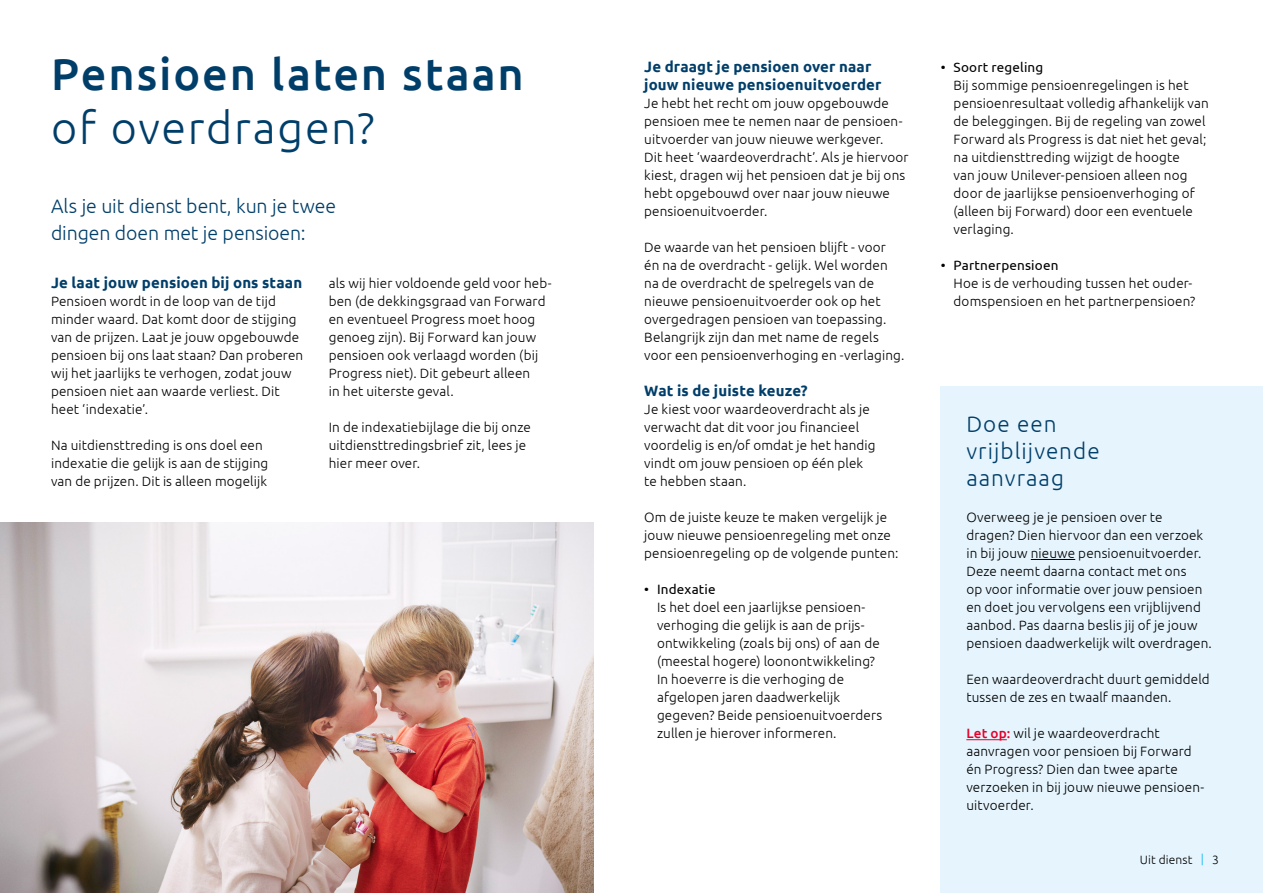
<style>
.page{position:relative;width:1263px;height:893px;background:#fff}
.page>*{position:absolute;margin:0;border:0;box-sizing:border-box;transform-origin:0 0}
.t1{font:500 45px "Ubuntu";letter-spacing:.04em;color:#003e6a}
.t2{font:300 45px "Ubuntu";letter-spacing:.035em;color:#003e6a}
.t3{font:300 22.5px/27px "Ubuntu";letter-spacing:.045em;color:#003e6a}
.t4{font:300 19.5px/27px "Ubuntu";letter-spacing:-.005em;color:#003e6a}
.t5{font:700 15px/18px "Ubuntu";letter-spacing:.01em;color:#003e6a}
.t6{font:300 13.5px/18px "Ubuntu";letter-spacing:.01em;color:#000}
.t7{font:13.5px "Ubuntu";letter-spacing:.015em;color:#000}
.t8{font:300 12px "Ubuntu";letter-spacing:.015em;color:#000}
.s1{font-weight:500;color:#e8002a}
.s2{color:#00b5ef}
</style>
<div class="page">
<div style="left:941px;top:387px;width:322px;height:506px;background:#e6f5fd"></div>
<img style="left:0;top:522px;width:593px;height:371px">
<hr style="left:1031px;top:559px;width:44px;height:1px;background:#000">
<hr style="left:966px;top:739px;width:41px;height:1px;background:#e8002a">
<h1 class="t1" style="left:51px;top:46px;width:474px">Pensioen laten staan</h1>
<h1 class="t2" style="left:51px;top:101px;width:325px">of overdragen?</h1>
<h3 class="t4" style="left:51px;top:192px;width:287px">Als je uit dienst bent, kun je twee dingen doen met je pensioen:</h3>
<p class="t5" style="left:51px;top:273px;width:253px">Je laat jouw pensioen bij ons staan</p>
<p class="t6" style="left:51px;top:292px;width:254px">Pensioen wordt in de loop van de tijd minder waard. Dat komt door de stijging van de prijzen. Laat je jouw opgebouwde pensioen bij ons laat staan? Dan proberen wij het jaarlijks te verhogen, zodat jouw pensioen niet aan waarde verliest. Dit heet ‘indexatie’.</p>
<p class="t6" style="left:51px;top:436px;width:219px">Na uitdiensttreding is ons doel een indexatie die gelijk is aan de stijging van de prijzen. Dit is alleen mogelijk</p>
<p class="t6" style="left:329px;top:274px;width:224px">als wij hier voldoende geld voor heb&shy;ben (de dekkingsgraad van Forward en eventueel Progress moet hoog genoeg zijn). Bij Forward kan jouw pensioen ook verlaagd worden (bij<br>Progress niet). Dit gebeurt alleen<br>in het uiterste geval.</p>
<p class="t6" style="left:329px;top:418px;width:204px">In de indexatiebijlage die bij onze uitdiensttredingsbrief zit, lees je hier meer over.</p>
<p class="t5" style="left:644px;top:57px;width:239px">Je draagt je pensioen over naar jouw nieuwe pensioenuitvoerder</p>
<p class="t6" style="left:644px;top:94px;width:266px">Je hebt het recht om jouw opgebouwde pensioen mee te nemen naar de pensioen&shy;uitvoerder van jouw nieuwe werkgever.<br>Dit heet ‘waardeoverdracht’. Als je hiervoor kiest, dragen wij het pensioen dat je bij ons hebt opgebouwd over naar jouw nieuwe pensioenuitvoerder.</p>
<p class="t6" style="left:644px;top:238px;width:262px">De waarde van het pensioen blijft - voor<br>én na de overdracht - gelijk. Wel worden na de overdracht de spelregels van de nieuwe pensioenuitvoerder ook op het overgedragen pensioen van toepassing.<br>Belangrijk zijn dan met name de regels voor een pensioenverhoging en -verlaging.</p>
<p class="t5" style="left:644px;top:381px;width:165px">Wat is de juiste keuze?</p>
<p class="t6" style="left:644px;top:400px;width:233px">Je kiest voor waardeoverdracht als je verwacht dat dit voor jou financieel voordelig is en/of omdat je het handig vindt om jouw pensioen op één plek te hebben staan.</p>
<p class="t6" style="left:644px;top:508px;width:256px">Om de juiste keuze te maken vergelijk je jouw nieuwe pensioenregeling met onze pensioenregeling op de volgende punten:</p>
<p class="t7" style="left:644px;top:581px;width:73px">• Indexatie</p>
<p class="t6" style="left:657px;top:598px;width:227px">Is het doel een jaarlijkse pensioen&shy;verhoging die gelijk is aan de prijs&shy;ontwikkeling (zoals bij ons) of aan de (meestal hogere) loonontwikkeling?<br>In hoeverre is die verhoging de afgelopen jaren daadwerkelijk gegeven? Beide pensioenuitvoerders zullen je hierover informeren.</p>
<p class="t7" style="left:941px;top:59px;width:104px">• Soort regeling</p>
<p class="t6" style="left:954px;top:76px;width:257px">Bij sommige pensioenregelingen is het pensioenresultaat volledig afhankelijk van de beleggingen. Bij de regeling van zowel Forward als Progress is dat niet het geval; na uitdiensttreding wijzigt de hoogte<br>van jouw Unilever-pensioen alleen nog door de jaarlijkse pensioenverhoging of (alleen bij Forward) door een eventuele verlaging.</p>
<p class="t7" style="left:941px;top:257px;width:119px">• Partnerpensioen</p>
<p class="t6" style="left:954px;top:274px;width:243px">Hoe is de verhouding tussen het ouder&shy;domspensioen en het partnerpensioen?</p>
<h2 class="t3" style="left:966px;top:409px;width:135px">Doe een vrijblijvende aanvraag</h2>
<p class="t6" style="left:966px;top:508px;width:247px">Overweeg je je pensioen over te dragen? Dien hiervoor dan een verzoek in bij jouw nieuwe pensioenuitvoerder.<br>Deze neemt daarna contact met ons<br>op voor informatie over jouw pensioen en doet jou vervolgens een vrijblijvend aanbod. Pas daarna beslis jij of je jouw pensioen daadwerkelijk wilt overdragen.</p>
<p class="t6" style="left:966px;top:670px;width:245px">Een waardeoverdracht duurt gemiddeld tussen de zes en twaalf maanden.</p>
<p class="t6" style="left:966px;top:724px;width:239px"><span class="s1">Let op:</span> wil je waardeoverdracht aanvragen voor pensioen bij Forward én Progress? Dien dan twee aparte verzoeken in bij jouw nieuwe pensioen&shy;uitvoerder.</p>
<p class="t8" style="left:1140px;top:853px;width:80px">Uit dienst <span class="s2">|</span> 3</p>
</div>
